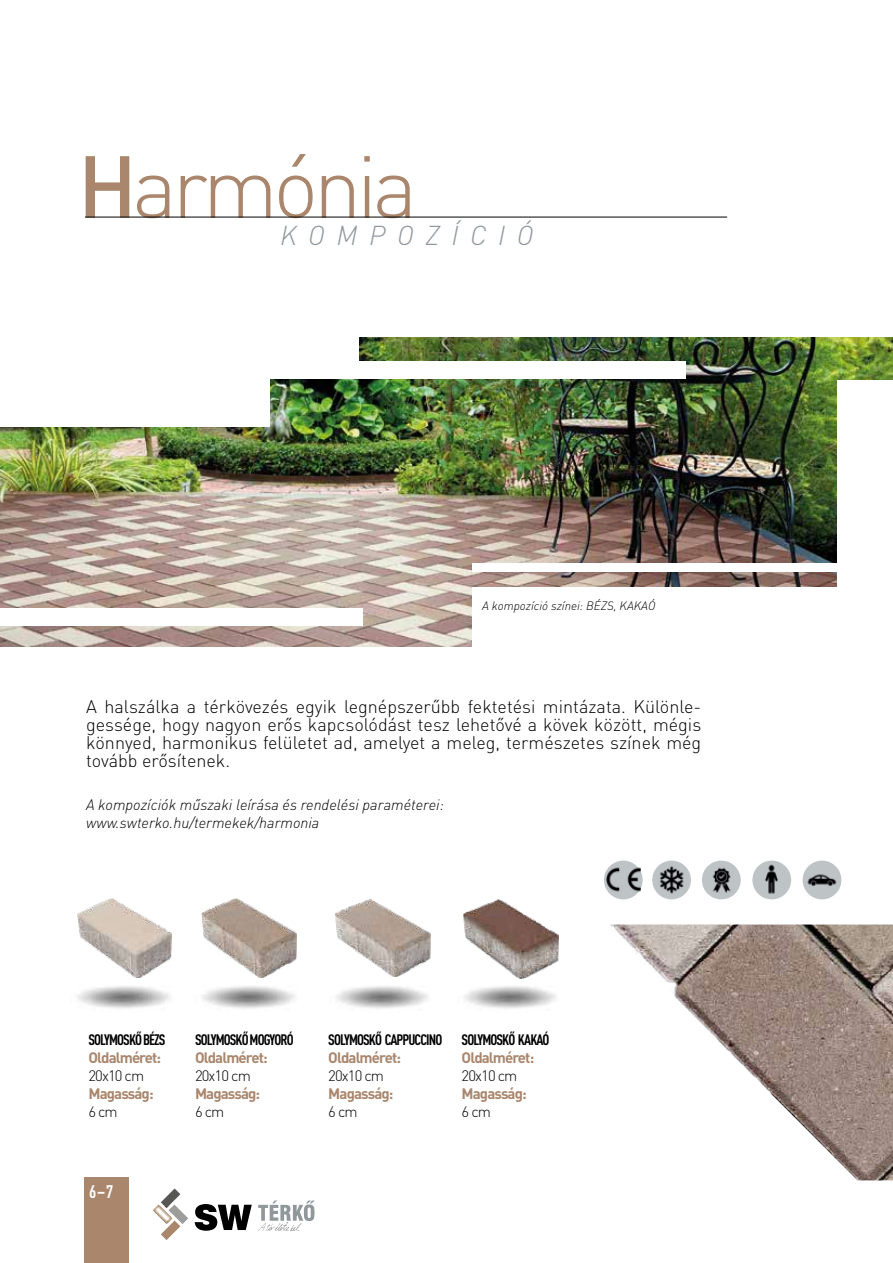
<style>
.page{position:relative;width:893px;height:1263px;background:#fff}
.page>*{position:absolute;margin:0;border:0;box-sizing:border-box;transform-origin:0 0}
.t1{font:300 86.4px "DIN Pro";letter-spacing:-.06em;color:#a9866c}
.t2{font:italic 300 27px "DIN Pro";letter-spacing:.43em;color:#91989c}
.t3{font:300 18px/18px "DIN Pro";color:#000;text-align:justify}
.t4{font:700 condensed 18px "DIN Pro";color:#fff}
.t5{font:italic 300 15px/18px "DIN Pro";color:#000}
.t6{font:700 15px "DIN Pro";letter-spacing:-.06em;color:#a9866c}
.t7{font:700 condensed 15px "DIN Pro";letter-spacing:-.06em;color:#000}
.t8{font:300 15px "DIN Pro";letter-spacing:-.06em;color:#000}
.t9{font:italic 300 12px "DIN Pro";color:#000}
.s1{font-weight:500}
</style>
<div class="page">
<img style="left:0;top:337px;width:893px;height:309px">
<svg style="left:153px;top:1188px;width:35px;height:52px"></svg>
<svg style="left:195px;top:1204px;width:57px;height:27px"></svg>
<svg style="left:258px;top:1200px;width:57px;height:31px"></svg>
<div style="left:752px;top:861px;width:39px;height:38px;background:#bec3c6;border-radius:50%"></div>
<img style="left:754px;top:862px;width:35px;height:34px">
<div style="left:702px;top:861px;width:39px;height:38px;background:#bec3c6;border-radius:50%"></div>
<div style="left:652px;top:861px;width:39px;height:38px;background:#bec3c6;border-radius:50%"></div>
<div style="left:604px;top:861px;width:39px;height:38px;background:#bec3c6;border-radius:50%"></div>
<img style="left:704px;top:862px;width:34px;height:34px">
<img style="left:654px;top:862px;width:35px;height:34px">
<img style="left:606px;top:862px;width:34px;height:34px">
<img style="left:77px;top:977px;width:93px;height:32px">
<img style="left:77px;top:899px;width:95px;height:78px">
<img style="left:202px;top:977px;width:93px;height:32px">
<img style="left:202px;top:899px;width:95px;height:78px">
<img style="left:336px;top:899px;width:94px;height:78px">
<img style="left:464px;top:899px;width:94px;height:79px">
<div style="left:85px;top:1178px;width:44px;height:85px;background:#a9866c"></div>
<img style="left:610px;top:924px;width:283px;height:256px">
<hr style="left:85px;top:217px;width:642px;height:1px;background:#000">
<div style="left:0;top:329px;width:359px;height:42px;background:#fff"></div>
<div style="left:472px;top:587px;width:421px;height:76px;background:#fff"></div>
<div style="left:0;top:608px;width:363px;height:17px;background:#fff"></div>
<div style="left:472px;top:563px;width:421px;height:8px;background:#fff"></div>
<div style="left:265px;top:361px;width:421px;height:17px;background:#fff"></div>
<div style="left:0;top:366px;width:269px;height:61px;background:#fff"></div>
<div style="left:838px;top:380px;width:55px;height:208px;background:#fff"></div>
<div style="left:803px;top:861px;width:38px;height:38px;background:#bec3c6;border-radius:50%"></div>
<img style="left:805px;top:863px;width:34px;height:34px">
<h1 class="t1" style="left:78px;top:128px;width:342px"><span class="s1">H</span>armónia</h1>
<h2 class="t2" style="left:280px;top:218px;width:255px">KOMPOZÍCIÓ</h2>
<p class="t9" style="left:482px;top:598px;width:175px">A kompozíció színei: BÉZS, KAKAÓ</p>
<p class="t3" style="left:86px;top:696px;width:617px">A halszálka a térkövezés egyik legnépszerűbb fektetési mintázata. Különle&shy;gessége, hogy nagyon erős kapcsolódást tesz lehetővé a kövek között, mégis könnyed, harmonikus felületet ad, amelyet a meleg, természetes színek még tovább erősítenek.</p>
<p class="t5" style="left:86px;top:795px;width:359px">A kompozíciók műszaki leírása és rendelési paraméterei: www.swterko.hu/termekek/harmonia</p>
<p class="t7" style="left:88px;top:1030px;width:79px">SOLYMOSKŐ BÉZS</p>
<p class="t6" style="left:88px;top:1047px;width:74px">Oldalméret:</p>
<p class="t8" style="left:88px;top:1065px;width:57px">20x10 cm</p>
<p class="t6" style="left:88px;top:1083px;width:67px">Magasság:</p>
<p class="t8" style="left:88px;top:1101px;width:31px">6 cm</p>
<p class="t4" style="left:89px;top:1181px;width:26px">6 – 7</p>
<p class="t7" style="left:195px;top:1030px;width:100px">SOLYMOSKŐ MOGYORÓ</p>
<p class="t6" style="left:195px;top:1047px;width:74px">Oldalméret:</p>
<p class="t8" style="left:195px;top:1065px;width:57px">20x10 cm</p>
<p class="t6" style="left:195px;top:1083px;width:67px">Magasság:</p>
<p class="t8" style="left:195px;top:1101px;width:31px">6 cm</p>
<p class="t7" style="left:328px;top:1030px;width:115px">SOLYMOSKŐ CAPPUCCINO</p>
<p class="t6" style="left:328px;top:1047px;width:74px">Oldalméret:</p>
<p class="t8" style="left:328px;top:1065px;width:57px">20x10 cm</p>
<p class="t6" style="left:328px;top:1083px;width:67px">Magasság:</p>
<p class="t8" style="left:328px;top:1101px;width:31px">6 cm</p>
<p class="t7" style="left:462px;top:1030px;width:89px">SOLYMOSKŐ KAKAÓ</p>
<p class="t6" style="left:462px;top:1047px;width:74px">Oldalméret:</p>
<p class="t8" style="left:462px;top:1065px;width:57px">20x10 cm</p>
<p class="t6" style="left:462px;top:1083px;width:67px">Magasság:</p>
<p class="t8" style="left:462px;top:1101px;width:31px">6 cm</p>
</div>
